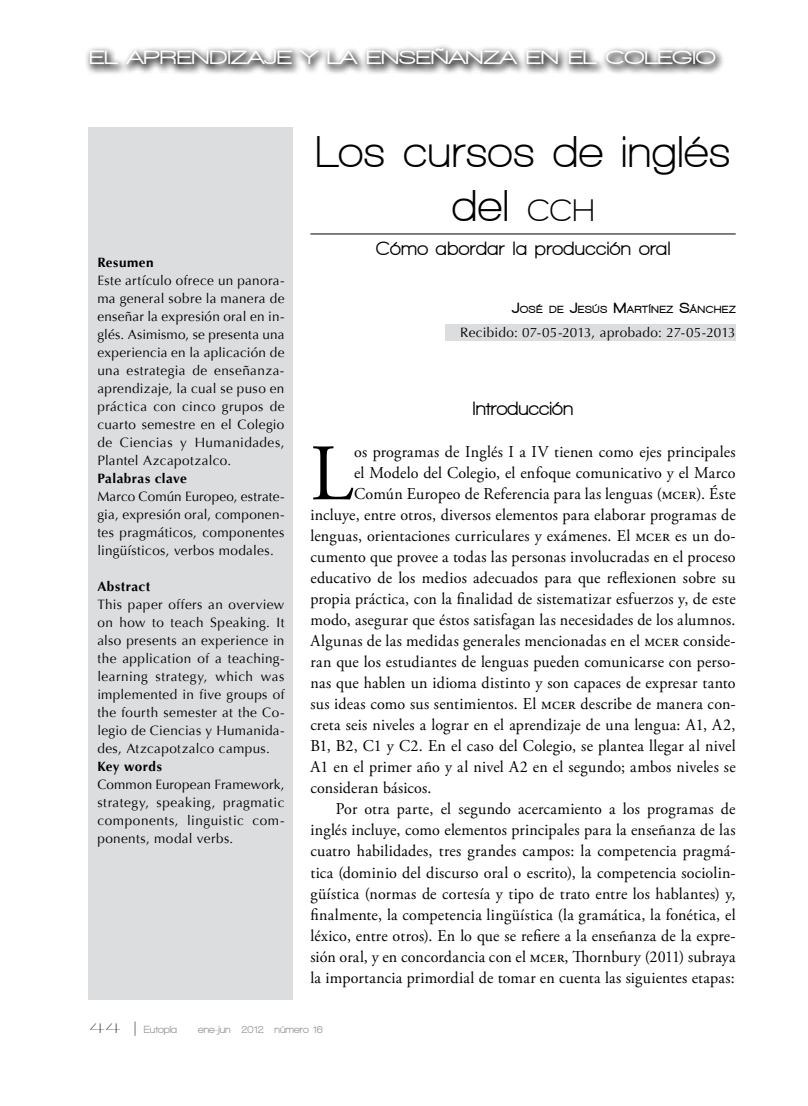
<style>
.page{position:relative;width:808px;height:1106px;background:#fff}
.page>*{position:absolute;margin:0;border:0;box-sizing:border-box;transform-origin:0 0}
.t1{font:79.8px "Adobe Garamond Pro";color:#000}
.t2{font:700 45px/54px "Walkway";letter-spacing:.015em;color:#000;text-align:center}
.t3{font:800 19.5px "Walkway";letter-spacing:.015em;color:#000}
.t4{font:900 19.5px "Walkway Expand";color:#fff}
.t5{font:900 19.5px "Walkway Expand";letter-spacing:.025em;color:#fff}
.t6{font:16.5px "Adobe Garamond Pro";letter-spacing:.015em;color:#000}
.t7{font:13.5px/18px "Optima";letter-spacing:.03em;color:#000;text-align:justify}
.t8{font:700 13.5px "Optima";letter-spacing:.035em;color:#000}
.t9{font:800 10.5px "Walkway";color:#939598}
.t10{font:900 10.5px "Walkway";letter-spacing:.08em;color:#000}
.s1{font-size:31.5px}
.s2{font-size:15px}
.s3{font-family:"Walkway Ultra Expand";font-weight:400;font-size:15px;color:#000}
.s4{font-family:"Verdana";font-weight:400;font-size:15px}
</style>
<div class="page">
<div style="left:84px;top:43px;width:641px;height:32px;background:#000;opacity:.81"></div>
<hr style="left:310px;top:233px;width:426px;height:1px;background:#000">
<div style="left:445px;top:324px;width:291px;height:16px;background:#dcddde"></div>
<div style="left:89px;top:128px;width:204px;height:871px;background:#dcddde"></div>
<p class="t4" style="left:89px;top:47px;width:454px">EL APRENDIZAJE Y LA ENSEÑANZA EN</p>
<p class="t5" style="left:568px;top:47px;width:149px">EL COLEGIO</p>
<p class="t8" style="left:97px;top:254px;width:58px">Resumen</p>
<p class="t7" style="left:97px;top:271px;width:189px">Este artículo ofrece un panora&shy;ma general sobre la manera de enseñar la expresión oral en in&shy;glés. Asimismo, se presenta una experiencia en la aplicación de una estrategia de enseñanza&shy;aprendizaje, la cual se puso en práctica con cinco grupos de cuarto semestre en el Colegio de Ciencias y Humanidades, Plantel Azcapotzalco.</p>
<p class="t8" style="left:97px;top:470px;width:91px">Palabras clave</p>
<p class="t7" style="left:97px;top:487px;width:189px">Marco Común Europeo, estrate&shy;gia, expresión oral, componen&shy;tes pragmáticos, componentes lingüísticos, verbos modales.</p>
<p class="t8" style="left:97px;top:578px;width:55px">Abstract</p>
<p class="t7" style="left:97px;top:595px;width:189px">This paper offers an overview on how to teach Speaking. It also presents an experience in the application of a teaching&shy;learning strategy, which was implemented in five groups of the fourth semester at the Co&shy;legio de Ciencias y Humanida&shy;des, Atzcapotzalco campus.</p>
<p class="t8" style="left:97px;top:758px;width:66px">Key words</p>
<p class="t7" style="left:97px;top:775px;width:189px">Common European Framework, strategy, speaking, pragmatic components, linguistic com&shy;ponents, modal verbs.</p>
<h2 class="t2" style="left:315px;top:124px;width:417px">Los cursos de inglés del <span class="s1">cch</span></h2>
<p class="t3" style="left:376px;top:238px;width:296px">Cómo abordar la producción oral</p>
<p class="t10" style="left:512px;top:304px;width:225px"><span class="s2">J</span>OSÉ DE <span class="s2">J</span>ESÚS <span class="s2">M</span>ARTÍNEZ <span class="s2">S</span>ÁNCH EZ</p>
<p class="t7" style="left:460px;top:323px;width:277px">Recibido: 07-05-2013, aprobado: 27-05-2013</p>
<p class="t3" style="left:473px;top:398px;width:102px">Introducción</p>
<h1 class="t1" style="left:310px;top:426px;width:44px">L</h1>
<p class="t6" style="left:354px;top:442px;width:383px">os programas de Inglés I a IV tienen como ejes principales</p>
<p class="t6" style="left:354px;top:463px;width:383px">el Modelo del Colegio, el enfoque comunicativo y el Marco</p>
<p class="t6" style="left:354px;top:484px;width:383px">Común Europeo de Referencia para las lenguas (mcer). Éste</p>
<p class="t6" style="left:310px;top:505px;width:427px">incluye, entre otros, diversos elementos para elaborar programas de</p>
<p class="t6" style="left:310px;top:526px;width:427px">lenguas, orientaciones curriculares y exámenes. El mcer es un do-</p>
<p class="t6" style="left:310px;top:547px;width:427px">cumento que provee a todas las personas involucradas en el proceso</p>
<p class="t6" style="left:310px;top:568px;width:427px">educativo de los medios adecuados para que reflexionen sobre su</p>
<p class="t6" style="left:310px;top:589px;width:427px">propia práctica, con la finalidad de sistematizar esfuerzos y, de este</p>
<p class="t6" style="left:310px;top:610px;width:427px">modo, asegurar que éstos satisfagan las necesidades de los alumnos.</p>
<p class="t6" style="left:310px;top:631px;width:427px">Algunas de las medidas generales mencionadas en el mcer conside-</p>
<p class="t6" style="left:310px;top:652px;width:427px">ran que los estudiantes de lenguas pueden comunicarse con perso-</p>
<p class="t6" style="left:310px;top:673px;width:427px">nas que hablen un idioma distinto y son capaces de expresar tanto</p>
<p class="t6" style="left:310px;top:694px;width:427px">sus ideas como sus sentimientos. El mcer describe de manera con-</p>
<p class="t6" style="left:310px;top:715px;width:427px">creta seis niveles a lograr en el aprendizaje de una lengua: A1, A2,</p>
<p class="t6" style="left:310px;top:736px;width:427px">B1, B2, C1 y C2. En el caso del Colegio, se plantea llegar al nivel</p>
<p class="t6" style="left:310px;top:757px;width:427px">A1 en el primer año y al nivel A2 en el segundo; ambos niveles se</p>
<p class="t6" style="left:310px;top:778px;width:123px">consideran básicos.</p>
<p class="t6" style="left:336px;top:799px;width:401px">Por otra parte, el segundo acercamiento a los programas de</p>
<p class="t6" style="left:310px;top:820px;width:427px">inglés incluye, como elementos principales para la enseñanza de las</p>
<p class="t6" style="left:310px;top:841px;width:427px">cuatro habilidades, tres grandes campos: la competencia pragmá-</p>
<p class="t6" style="left:310px;top:862px;width:427px">tica (dominio del discurso oral o escrito), la competencia sociolin-</p>
<p class="t6" style="left:310px;top:883px;width:427px">güística (normas de cortesía y tipo de trato entre los hablantes) y,</p>
<p class="t6" style="left:310px;top:904px;width:427px">finalmente, la competencia lingüística (la gramática, la fonética, el</p>
<p class="t6" style="left:310px;top:925px;width:427px">léxico, entre otros). En lo que se refiere a la enseñanza de la expre-</p>
<p class="t6" style="left:310px;top:946px;width:427px">sión oral, y en concordancia con el mcer, Thornbury (2011) subraya</p>
<p class="t6" style="left:310px;top:967px;width:426px">la importancia primordial de tomar en cuenta las siguientes etapas:</p>
<p class="t9" style="left:89px;top:1024px;width:89px"><span class="s3">44</span> <span class="s4">|</span> Eutopía</p>
<p class="t9" style="left:198px;top:1024px;width:126px">ene-jun 2012 número 16</p>
</div>
